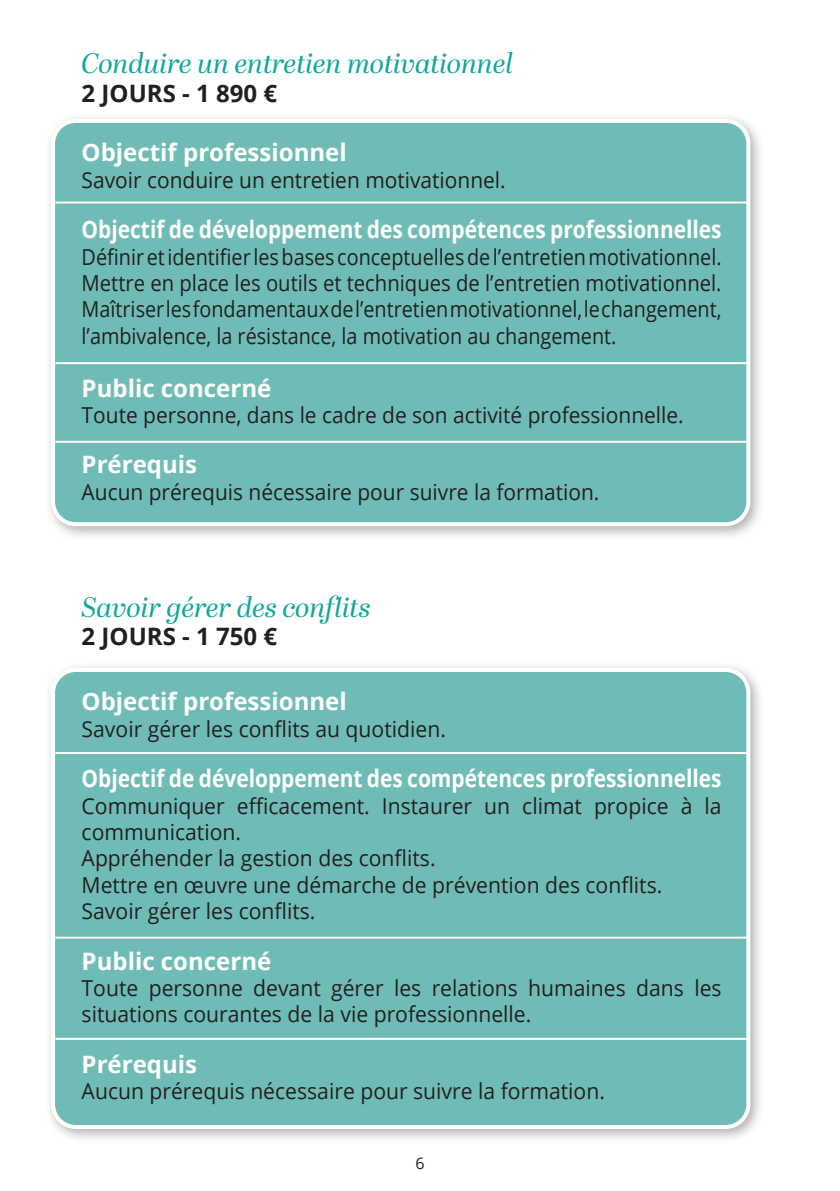
<style>
.page{position:relative;width:840px;height:1191px;background:#fff}
.page>*{position:absolute;margin:0;border:0;box-sizing:border-box;transform-origin:0 0}
.t1{font:italic 28px "Abril Display";color:#12a79d}
.t2{font:700 24px "Open Sans";color:#fff;scale:.87 1}
.t3{font:700 24px "Open Sans";color:#fff}
.t4{font:700 24px "Open Sans";color:#231f20}
.t5{font:22px/26.4px "Open Sans";color:#231f20;scale:.96 1}
.t6{font:22px/26.4px "Open Sans";color:#231f20;scale:.9 1}
.t7{font:22px "Open Sans";color:#231f20;scale:.95 1}
.t8{font:22px "Open Sans";color:#231f20;scale:.92 1}
.t9{font:16px "Open Sans";color:#231f20}
</style>
<div class="page">
<div style="left:44px;top:661px;width:721px;height:482px;background:#231f20;opacity:.35"></div>
<div style="left:53px;top:670px;width:695px;height:457px;background:#6fbcb6;border-radius:23px"></div>
<div style="left:51px;top:668px;width:699px;height:461px;border:4px solid #fff;border-radius:23px"></div>
<hr style="left:55px;top:936px;width:691px;height:2px;background:#fff">
<hr style="left:55px;top:1037px;width:691px;height:2px;background:#fff">
<hr style="left:55px;top:752px;width:691px;height:2px;background:#fff">
<div style="left:44px;top:112px;width:721px;height:429px;background:#231f20;opacity:.35"></div>
<div style="left:53px;top:121px;width:695px;height:403px;background:#6fbcb6;border-radius:23px"></div>
<div style="left:51px;top:119px;width:699px;height:407px;border:4px solid #fff;border-radius:23px"></div>
<hr style="left:55px;top:362px;width:691px;height:2px;background:#fff">
<hr style="left:55px;top:441px;width:691px;height:2px;background:#fff">
<hr style="left:55px;top:201px;width:691px;height:2px;background:#fff">
<p class="t1" style="left:82px;top:44px;width:433px">Conduire un entretien motivationnel</p>
<p class="t4" style="left:82px;top:76px;width:197px">2 JOURS - 1 890 €</p>
<p class="t3" style="left:82px;top:136px;width:266px">Objectif professionnel</p>
<p class="t7" style="left:82px;top:165px;width:448px">Savoir conduire un entretien motivationnel.</p>
<p class="t2" style="left:82px;top:212px;width:736px">Objectif de développement des compétences professionnelles</p>
<p class="t6" style="left:82px;top:243px;width:712px">Définir et identifier les bases conceptuelles de l’entretien motivationnel.</p>
<p class="t8" style="left:82px;top:268px;width:696px">Mettre en place les outils et techniques de l’entretien motivationnel.</p>
<p class="t6" style="left:82px;top:295px;width:712px">Maîtriser les fondamentaux de l’entretien motivationnel, le changement, l’ambivalence, la résistance, la motivation au changement.</p>
<p class="t3" style="left:82px;top:371px;width:191px">Public concerné</p>
<p class="t7" style="left:82px;top:400px;width:635px">Toute personne, dans le cadre de son activité professionnelle.</p>
<p class="t3" style="left:82px;top:448px;width:117px">Prérequis</p>
<p class="t7" style="left:82px;top:477px;width:546px">Aucun prérequis nécessaire pour suivre la formation.</p>
<p class="t1" style="left:82px;top:587px;width:290px">Savoir gérer des conflits</p>
<p class="t4" style="left:82px;top:619px;width:197px">2 JOURS - 1 750 €</p>
<p class="t3" style="left:82px;top:684px;width:266px">Objectif professionnel</p>
<p class="t5" style="left:82px;top:715px;width:381px">Savoir gérer les conflits au quotidien.</p>
<p class="t2" style="left:82px;top:761px;width:736px">Objectif de développement des compétences professionnelles</p>
<p class="t5" style="left:82px;top:792px;width:667px">Communiquer efficacement. Instaurer un climat propice à la communication.</p>
<p class="t5" style="left:82px;top:844px;width:370px">Appréhender la gestion des conflits.</p>
<p class="t5" style="left:82px;top:871px;width:606px">Mettre en œuvre une démarche de prévention des conflits.</p>
<p class="t5" style="left:82px;top:897px;width:245px">Savoir gérer les conflits.</p>
<p class="t3" style="left:82px;top:944px;width:191px">Public concerné</p>
<p class="t5" style="left:82px;top:974px;width:667px">Toute personne devant gérer les relations humaines dans les situations courantes de la vie professionnelle.</p>
<p class="t3" style="left:82px;top:1047px;width:117px">Prérequis</p>
<p class="t5" style="left:82px;top:1077px;width:546px">Aucun prérequis nécessaire pour suivre la formation.</p>
<p class="t9" style="left:415px;top:1152px;width:11px">6</p>
</div>
